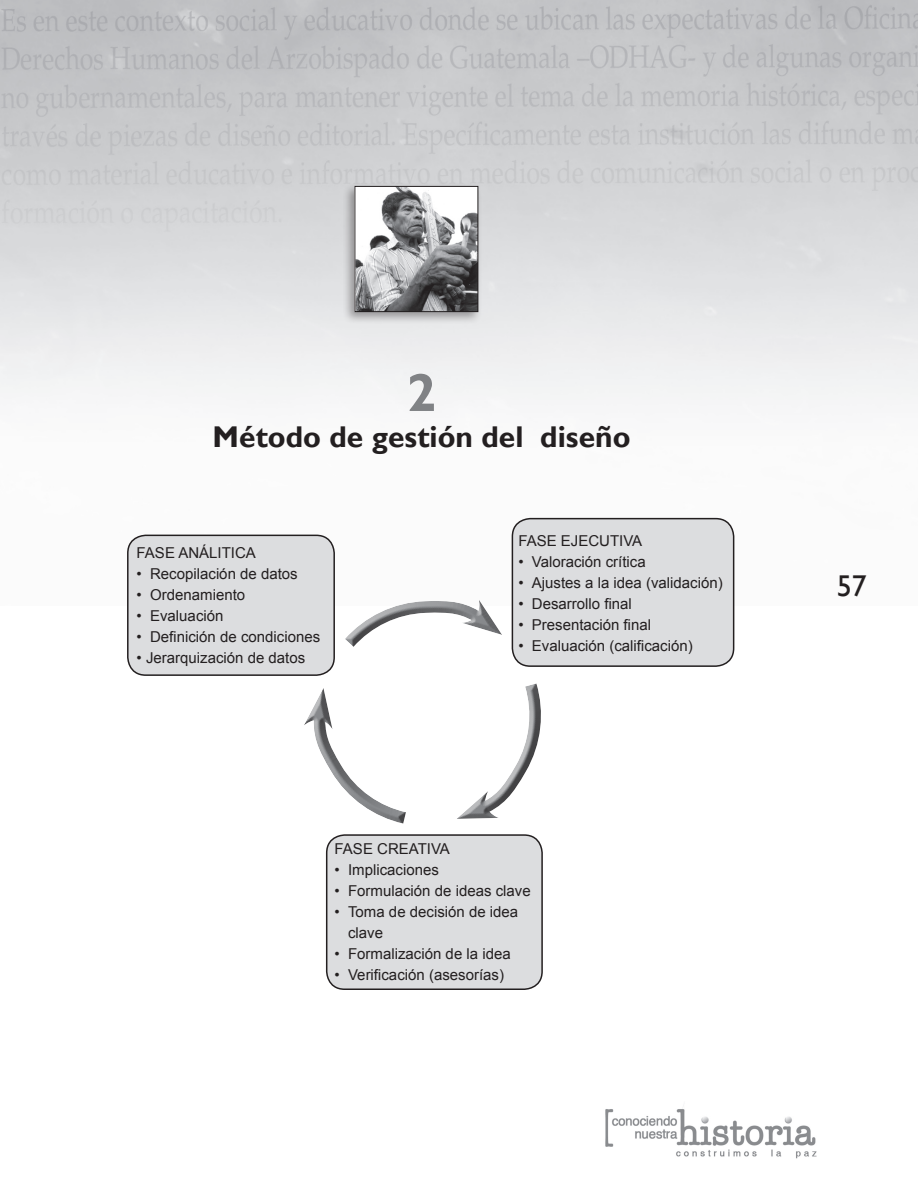
<style>
.page{position:relative;width:918px;height:1188px;background:#fff}
.page>*{position:absolute;margin:0;border:0;box-sizing:border-box;transform-origin:0 0}
.t1{font:700 54px "Gill Sans";color:#808285}
.t2{font:700 30px "Gill Sans";color:#231f20}
.t3{font:30px "Gill Sans";color:#231f20}
.t4{font:15px/21px "Arial";color:#231f20}
</style>
<div class="page">
<img style="left:605px;top:1109px;width:212px;height:50px">
<img style="left:0;top:0;width:918px;height:605px">
<svg style="left:304px;top:561px;width:237px;height:320px"></svg>
<div style="left:128px;top:535px;width:206px;height:140px;background:#dcdddf;border-radius:18px"></div>
<div style="left:127px;top:535px;width:208px;height:141px;border:2px solid #231f20;border-radius:18px"></div>
<div style="left:512px;top:519px;width:222px;height:147px;background:#dcdddf;border-radius:18px"></div>
<div style="left:512px;top:518px;width:222px;height:149px;border:2px solid #231f20;border-radius:18px"></div>
<div style="left:327px;top:835px;width:215px;height:154px;background:#dcdddf;border-radius:18px"></div>
<div style="left:326px;top:834px;width:217px;height:156px;border:2px solid #231f20;border-radius:18px"></div>
<div style="left:342px;top:182px;width:147px;height:149px;background:#231f20;opacity:.4"></div>
<img style="left:357px;top:188px;width:119px;height:122px">
<div style="left:355px;top:186px;width:123px;height:126px;border:1px solid #231f20"></div>
<h1 class="t1" style="left:407px;top:361px;width:31px">2</h1>
<h2 class="t2" style="left:213px;top:419px;width:419px">Método de gestión del diseño</h2>
<p class="t4" style="left:137px;top:542px;width:121px">FASE ANÁLITICA</p>
<p class="t4" style="left:137px;top:563px;width:163px">• Recopilación de datos</p>
<p class="t4" style="left:137px;top:584px;width:110px">• Ordenamiento</p>
<p class="t4" style="left:137px;top:605px;width:88px">• Evaluación</p>
<p class="t4" style="left:137px;top:626px;width:185px">• Definición de condiciones</p>
<p class="t4" style="left:137px;top:647px;width:170px">• Jerarquización de datos</p>
<p class="t4" style="left:518px;top:530px;width:125px">FASE EJECUTIVA</p>
<p class="t4" style="left:518px;top:551px;width:129px">• Valoración crítica</p>
<p class="t4" style="left:518px;top:572px;width:206px">• Ajustes a la idea (validación)</p>
<p class="t4" style="left:518px;top:593px;width:115px">• Desarrollo final</p>
<p class="t4" style="left:518px;top:614px;width:134px">• Presentación final</p>
<p class="t4" style="left:518px;top:635px;width:176px">• Evaluación (calificación)</p>
<p class="t4" style="left:335px;top:839px;width:117px">FASE CREATIVA</p>
<p class="t4" style="left:335px;top:860px;width:106px">• Implicaciones</p>
<p class="t4" style="left:335px;top:881px;width:198px">• Formulación de ideas clave</p>
<p class="t4" style="left:348px;top:902px;width:172px;text-indent:-14px">• Toma de decisión de idea clave</p>
<p class="t4" style="left:335px;top:944px;width:178px">• Formalización de la idea</p>
<p class="t4" style="left:335px;top:965px;width:171px">• Verificación (asesorías)</p>
<h2 class="t3" style="left:837px;top:569px;width:31px">57</h2>
</div>
